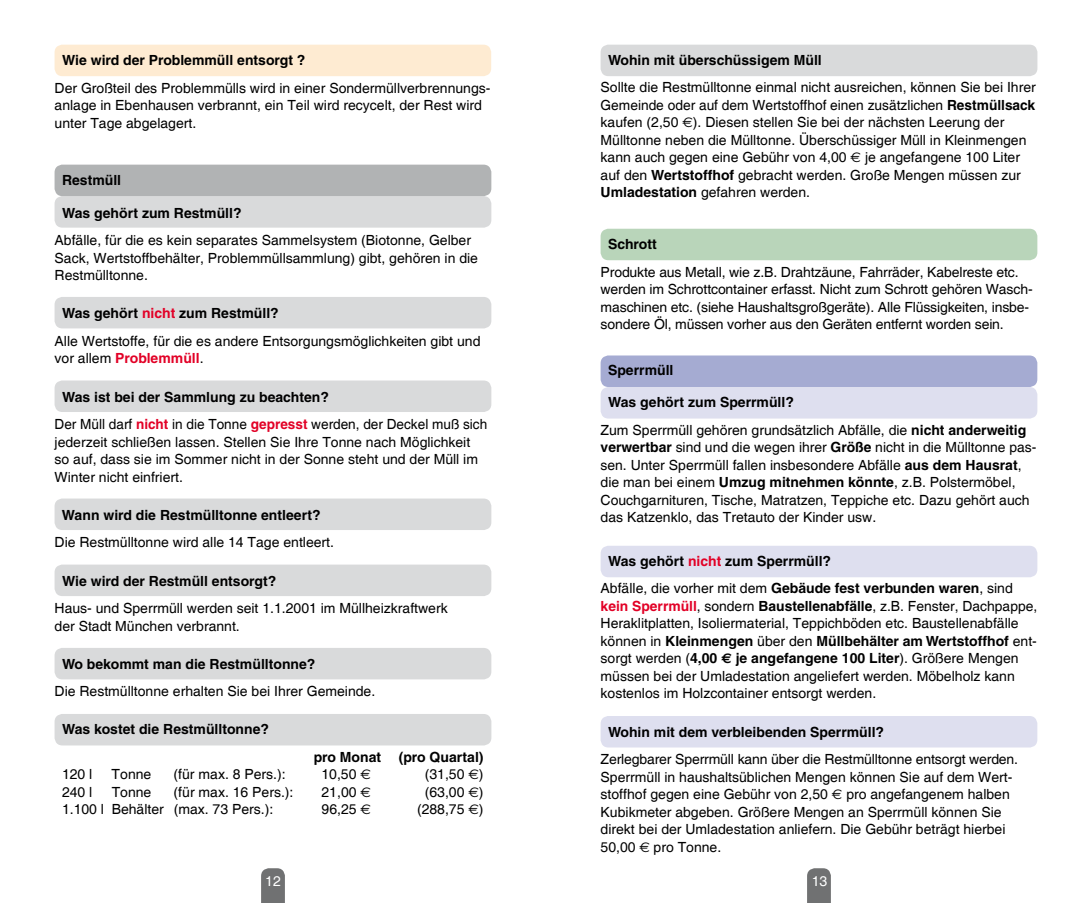
<style>
.page{position:relative;width:1092px;height:903px;background:#fff}
.page>*{position:absolute;margin:0;border:0;box-sizing:border-box;transform-origin:0 0}
.t1{font:14px/17.5px "Helvetica";color:#000}
.t2{font:700 14px/27.3px "Helvetica";color:#000}
.t3{font:700 14px "Helvetica";color:#e20026}
.t4{font:14px "Helvetica";color:#fff}
.s1{font-weight:700}
.s2{font-weight:700;color:#e20026}
.s3{font-weight:400;color:#000}
.s4{font-family:"Euro Sans"}
.s5{color:#e20026}
.s6{font-weight:400}
.s7{font-family:"Euro Sans";font-weight:700}
</style>
<div class="page">
<svg style="left:807px;top:868px;width:23px;height:35px"></svg>
<svg style="left:261px;top:868px;width:24px;height:35px"></svg>
<div style="left:55px;top:45px;width:436px;height:31px;background:#feebd2;border-radius:8px"></div>
<div style="left:600px;top:45px;width:437px;height:31px;background:#d9dadb;border-radius:8px"></div>
<div style="left:55px;top:714px;width:436px;height:31px;background:#d9dadb;border-radius:8px"></div>
<div style="left:600px;top:229px;width:437px;height:31px;background:#b9d5ba;border-radius:8px"></div>
<div style="left:600px;top:546px;width:437px;height:31px;background:#dedfef;border-radius:8px"></div>
<div style="left:600px;top:387px;width:437px;height:31px;background:#dedfef;border-radius:8px"></div>
<div style="left:600px;top:355px;width:437px;height:32px;background:#a5abd2;border-radius:8px"></div>
<div style="left:600px;top:716px;width:437px;height:31px;background:#dedfef;border-radius:8px"></div>
<div style="left:55px;top:648px;width:436px;height:31px;background:#d9dadb;border-radius:8px"></div>
<div style="left:55px;top:564px;width:436px;height:32px;background:#d9dadb;border-radius:8px"></div>
<div style="left:55px;top:498px;width:436px;height:32px;background:#d9dadb;border-radius:8px"></div>
<div style="left:55px;top:380px;width:436px;height:32px;background:#d9dadb;border-radius:8px"></div>
<div style="left:55px;top:297px;width:436px;height:31px;background:#d9dadb;border-radius:8px"></div>
<div style="left:55px;top:196px;width:436px;height:32px;background:#d9dadb;border-radius:8px"></div>
<div style="left:55px;top:165px;width:436px;height:31px;background:#b1b3b4;border-radius:8px"></div>
<p class="t2" style="left:62px;top:47px;width:245px">Wie wird der Problemmüll entsorgt ?</p>
<p class="t1" style="left:55px;top:80px;width:436px">Der Großteil des Problemmülls wird in einer Sondermüllverbrennungs&shy;anlage in Ebenhausen verbrannt, ein Teil wird recycelt, der Rest wird unter Tage abgelagert.</p>
<p class="t2" style="left:62px;top:167px;width:61px">Restmüll</p>
<p class="t2" style="left:62px;top:199px;width:181px">Was gehört zum Restmüll?</p>
<p class="t1" style="left:55px;top:232px;width:425px">Abfälle, für die es kein separates Sammelsystem (Biotonne, Gelber<br>Sack, Wertstoffbehälter, Problemmüllsammlung) gibt, gehören in die<br>Restmülltonne.</p>
<p class="t1" style="left:55px;top:300px;width:427px;line-height:27.3px;text-indent:7px"><span class="s1">Was gehört</span> <span class="s2">nicht</span> <span class="s1">zum Restmüll?<br></span>Alle Wertstoffe, für die es andere Entsorgungsmöglichkeiten gibt und</p>
<p class="t3" style="left:55px;top:350px;width:150px"><span class="s3">vor allem</span> Problemmüll<span class="s3">.</span></p>
<p class="t1" style="left:55px;top:383px;width:434px;line-height:27.5px;text-indent:7px"><span class="s1">Was ist bei der Sammlung zu beachten?<br></span>Der Müll darf <span class="s2">nicht</span> in die Tonne <span class="s2">gepresst</span> werden, der Deckel muß sich</p>
<p class="t1" style="left:55px;top:433px;width:425px">jederzeit schließen lassen. Stellen Sie Ihre Tonne nach Möglichkeit so auf, dass sie im Sommer nicht in der Sonne steht und der Müll im<br>Winter nicht einfriert.</p>
<p class="t2" style="left:62px;top:501px;width:260px">Wann wird die Restmülltonne entleert?</p>
<p class="t1" style="left:55px;top:534px;width:281px">Die Restmülltonne wird alle 14 Tage entleert.</p>
<p class="t2" style="left:62px;top:567px;width:216px">Wie wird der Restmüll entsorgt?</p>
<p class="t1" style="left:55px;top:600px;width:394px">Haus- und Sperrmüll werden seit 1.1.2001 im Müllheizkraftwerk der Stadt München verbrannt.</p>
<p class="t2" style="left:62px;top:650px;width:255px">Wo bekommt man die Restmülltonne?</p>
<p class="t1" style="left:55px;top:683px;width:322px">Die Restmülltonne erhalten Sie bei Ihrer Gemeinde.</p>
<p class="t2" style="left:62px;top:715px;width:208px">Was kostet die Restmülltonne?</p>
<p class="t2" style="left:314px;top:743px;width:69px">pro Monat</p>
<p class="t2" style="left:399px;top:743px;width:86px">(pro Quartal)</p>
<p class="t1" style="left:62px;top:766px;width:32px">120 l</p>
<p class="t1" style="left:112px;top:766px;width:41px">Tonne</p>
<p class="t1" style="left:174px;top:766px;width:114px">(für max. 8 Pers.):</p>
<p class="t1" style="left:321px;top:766px;width:51px">10,50 <span class="s4">E</span></p>
<p class="t1" style="left:425px;top:766px;width:60px">(31,50 <span class="s4">)</span>)</p>
<p class="t1" style="left:62px;top:784px;width:32px">240 l</p>
<p class="t1" style="left:112px;top:784px;width:41px">Tonne</p>
<p class="t1" style="left:174px;top:784px;width:121px">(für max. 16 Pers.):</p>
<p class="t1" style="left:321px;top:784px;width:51px">21,00 <span class="s4">E</span></p>
<p class="t1" style="left:425px;top:784px;width:60px">(63,00 <span class="s4">(</span>)</p>
<p class="t1" style="left:62px;top:801px;width:213px">1.100 l Behälter (max. 73 Pers.):</p>
<p class="t1" style="left:321px;top:801px;width:51px">96,25 <span class="s4">E</span></p>
<p class="t1" style="left:417px;top:801px;width:68px">(288,75 <span class="s4">E</span>)</p>
<p class="t2" style="left:608px;top:46px;width:215px">Wohin mit überschüssigem Müll</p>
<p class="t1" style="left:600px;top:79px;width:436px">Sollte die Restmülltonne einmal nicht ausreichen, können Sie bei Ihrer Gemeinde oder auf dem Wertstoffhof einen zusätzlichen <span class="s1">Restmüllsack </span>kaufen (2,50 <span class="s4">E</span>). Diesen stellen Sie bei der nächsten Leerung der Mülltonne neben die Mülltonne. Überschüssiger Müll in Kleinmengen kann auch gegen eine Gebühr von 4,00 <span class="s4">E</span> je angefangene 100 Liter auf den <span class="s1">Wertstoffhof</span> gebracht werden. Große Mengen müssen zur <span class="s1">Umladestation</span> gefahren werden.</p>
<p class="t2" style="left:608px;top:231px;width:50px">Schrott</p>
<p class="t1" style="left:600px;top:264px;width:433px">Produkte aus Metall, wie z.B. Drahtzäune, Fahrräder, Kabelreste etc. werden im Schrottcontainer erfasst. Nicht zum Schrott gehören Wasch&shy;maschinen etc. (siehe Haushaltsgroßgeräte). Alle Flüssigkeiten, insbe&shy;sondere Öl, müssen vorher aus den Geräten entfernt worden sein.</p>
<p class="t2" style="left:608px;top:356px;width:67px">Sperrmüll</p>
<p class="t1" style="left:600px;top:389px;width:427px;line-height:27.3px;text-indent:7px"><span class="s1">Was gehört zum Sperrmüll?<br></span>Zum Sperrmüll gehören grundsätzlich Abfälle, die <span class="s1">nicht anderweitig</span></p>
<p class="t1" style="left:600px;top:439px;width:437px"><span class="s1">verwertbar</span> sind und die wegen ihrer <span class="s1">Größe</span> nicht in die Mülltonne pas&shy;sen. Unter Sperrmüll fallen insbesondere Abfälle <span class="s1">aus dem Hausrat</span>, die man bei einem <span class="s1">Umzug mitnehmen könnte</span>, z.B. Polstermöbel, Couchgarnituren, Tische, Matratzen, Teppiche etc. Dazu gehört auch das Katzenklo, das Tretauto der Kinder usw.</p>
<p class="t2" style="left:600px;top:547px;width:413px;text-indent:7px">Was gehört <span class="s5">nicht</span> zum Sperrmüll?<br><span class="s6">Abfälle, die vorher mit dem</span> Gebäude fest verbunden waren<span class="s6">, sind</span></p>
<p class="t1" style="left:600px;top:598px;width:438px"><span class="s2">kein Sperrmüll</span>, sondern <span class="s1">Baustellenabfälle</span>, z.B. Fenster, Dachpappe, Heraklitplatten, Isoliermaterial, Teppichböden etc. Baustellenabfälle können in <span class="s1">Kleinmengen</span> über den <span class="s1">Müllbehälter am Wertstoffhof</span> ent&shy;sorgt werden (<span class="s1">4,00</span> <span class="s7">e</span> <span class="s1">je angefangene 100 Liter</span>). Größere Mengen müssen bei der Umladestation angeliefert werden. Möbelholz kann kostenlos im Holzcontainer entsorgt werden.</p>
<p class="t2" style="left:608px;top:718px;width:277px">Wohin mit dem verbleibenden Sperrmüll?</p>
<p class="t1" style="left:600px;top:751px;width:419px">Zerlegbarer Sperrmüll kann über die Restmülltonne entsorgt werden.<br>Sperrmüll in haushaltsüblichen Mengen können Sie auf dem Wert&shy;stoffhof gegen eine Gebühr von 2,50 <span class="s4">E</span> pro angefangenem halben Kubikmeter abgeben. Größere Mengen an Sperrmüll können Sie direkt bei der Umladestation anliefern. Die Gebühr beträgt hierbei 50,00 <span class="s4">E</span> pro Tonne.</p>
<p class="t4" style="left:265px;top:873px;width:17px">12</p>
<p class="t4" style="left:811px;top:873px;width:17px">13</p>
</div>
